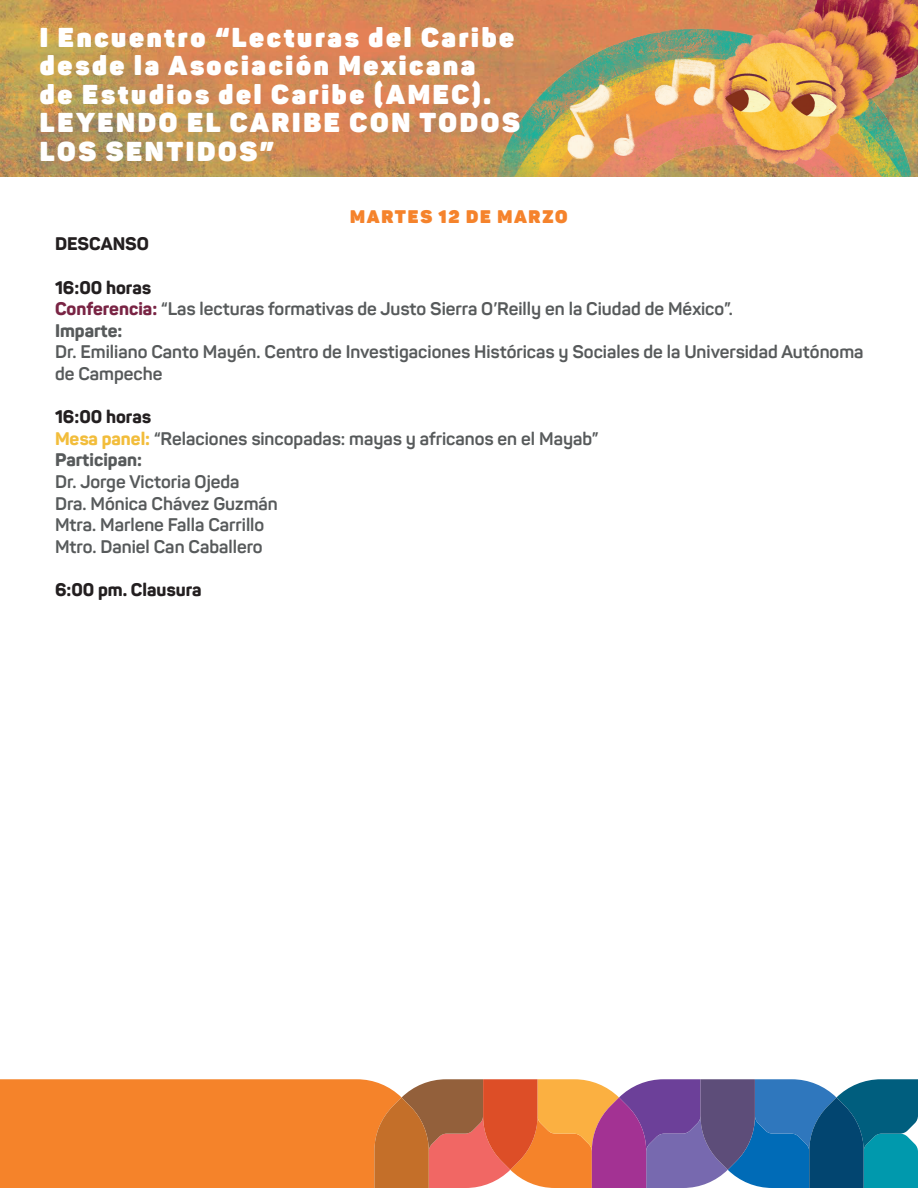
<style>
.page{position:relative;width:918px;height:1188px;background:#fff}
.page>*{position:absolute;margin:0;border:0;box-sizing:border-box;transform-origin:0 0}
.t1{font:900 27px/28.5px "Panton";letter-spacing:.1em;color:#fff}
.t2{font:700 18px/21.6px "Panton";color:#575a5b}
.t3{font:800 18px "Panton";color:#231f20}
.t4{font:900 18px "Panton";letter-spacing:.1em;color:#f5832c}
.s1{font-weight:800;color:#231f20}
.s2{font-weight:800;color:#792444}
.s3{font-weight:800}
.s4{font-weight:800;color:#f2bd3b}
</style>
<div class="page">
<img style="left:0;top:0;width:467px;height:177px">
<img style="left:467px;top:0;width:451px;height:177px">
<img style="left:710px;top:0;width:208px;height:168px">
<div style="left:0;top:1079px;width:374px;height:109px;background:#f5832a"></div>
<svg style="left:374px;top:1079px;width:544px;height:109px;background:#856d77"></svg>
<h1 class="t1" style="left:40px;top:22px;width:482px">I Encuentro “Lecturas del Caribe desde la Asociación Mexicana<br>de Estudios del Caribe (AMEC).<br>LEYENDO EL CARIBE CON TODOS<br>LOS SENTIDOS”</h1>
<p class="t4" style="left:350px;top:205px;width:219px">MARTES 12 DE MARZO</p>
<p class="t3" style="left:55px;top:233px;width:95px">DESCANSO</p>
<p class="t2" style="left:55px;top:276px;width:679px"><span class="s1">16:00 horas<br></span><span class="s2">Conferencia:</span> “Las lecturas formativas de Justo Sierra O’Reilly en la Ciudad de México”.<br><span class="s3">Imparte:</span></p>
<p class="t2" style="left:55px;top:341px;width:810px">Dr. Emiliano Canto Mayén. Centro de Investigaciones Históricas y Sociales de la Universidad Autónoma de Campeche</p>
<p class="t2" style="left:55px;top:406px;width:545px"><span class="s1">16:00 horas<br></span><span class="s4">Mesa panel:</span> “Relaciones sincopadas: mayas y africanos en el Mayab”<br><span class="s3">Participan:</span></p>
<p class="t2" style="left:55px;top:471px;width:224px">Dr. Jorge Victoria Ojeda<br>Dra. Mónica Chávez Guzmán<br>Mtra. Marlene Falla Carrillo<br>Mtro. Daniel Can Caballero</p>
<p class="t3" style="left:55px;top:578px;width:148px">6:00 pm. Clausura</p>
</div>
